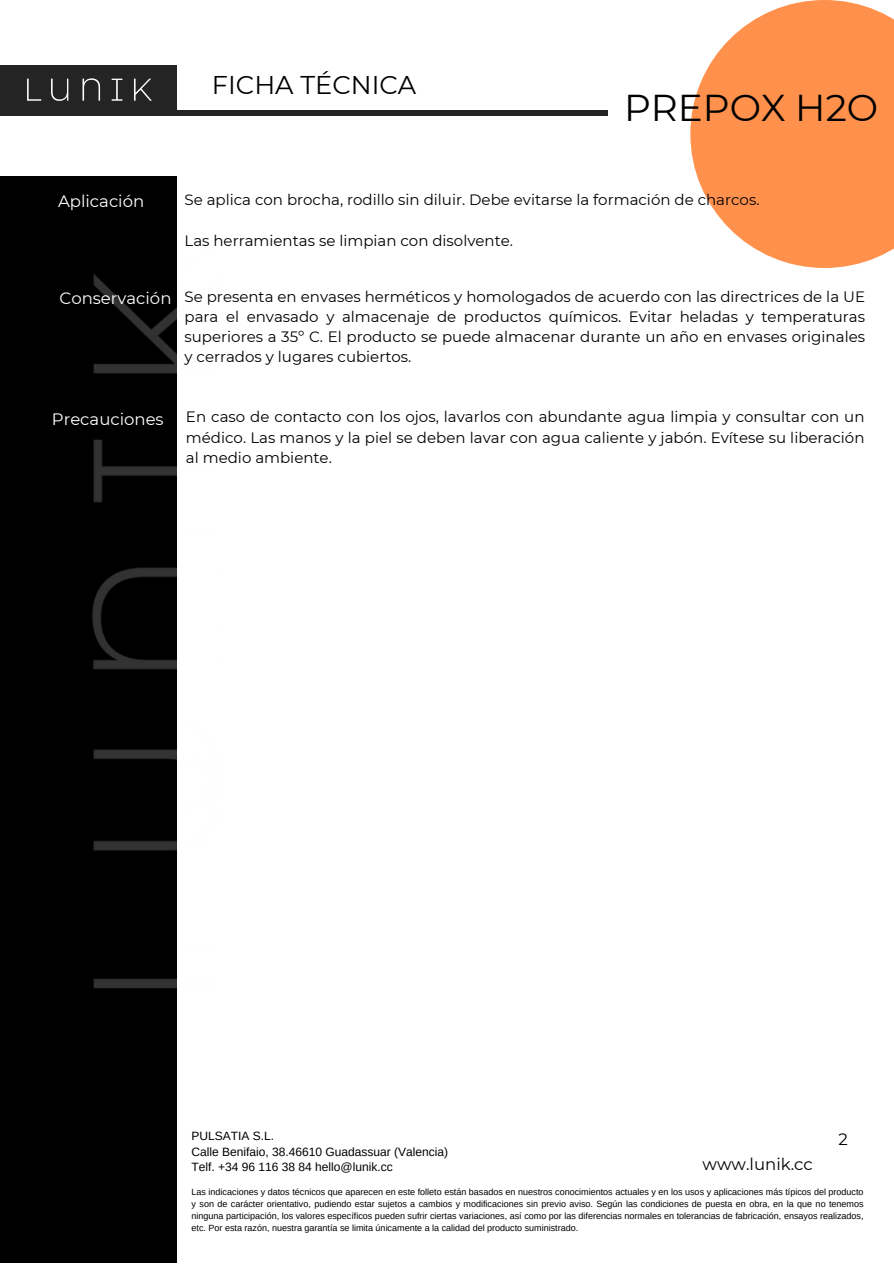
<style>
.page{position:relative;width:894px;height:1264px;background:#fff}
.page>*{position:absolute;margin:0;border:0;box-sizing:border-box;transform-origin:0 0}
.t1{font:37.35px "Montserrat";color:#000}
.t2{font:25.65px "Montserrat";color:#000}
.t3{font:16.5px "Montserrat";color:#fff}
.t4{font:16.5px "Montserrat";color:#000}
.t5{font:15px/20.2px "Montserrat";color:#000;text-align:justify}
.t6{font:12px/15.9px "Arimo";color:#000}
.t7{font:9px/12px "Arimo";color:#000;text-align:justify}
</style>
<div class="page">
<div style="left:0;top:110px;width:607px;height:5px;background:#242424"></div>
<svg style="left:690px;top:0;width:203px;height:268px;fill:#ff914d"></svg>
<div style="left:0;top:177px;width:177px;height:1086px;background:#000"></div>
<img style="left:92px;top:274px;width:85px;height:715px">
<div style="left:0;top:66px;width:177px;height:47px;background:#242424"></div>
<img style="left:10px;top:65px;width:159px;height:51px">
<h3 class="t2" style="left:212px;top:69px;width:206px">FICHA TÉCNICA</h3>
<h4 class="t1" style="left:624px;top:85px;width:255px">PREPOX H2O</h4>
<h4 class="t3" style="left:58px;top:191px;width:88px">Aplicación</h4>
<h5 class="t5" style="left:184px;top:190px;width:576px">Se aplica con brocha, rodillo sin diluir. Debe evitarse la formación de charcos.</h5>
<p class="t5" style="left:184px;top:230px;width:330px">Las herramientas se limpian con disolvente.</p>
<h4 class="t3" style="left:59px;top:288px;width:113px">Conservación</h4>
<p class="t5" style="left:184px;top:286px;width:682px">Se presenta en envases herméticos y homologados de acuerdo con las directrices de la UE para el envasado y almacenaje de productos químicos. Evitar heladas y temperaturas superiores a 35º C. El producto se puede almacenar durante un año en envases originales y cerrados y lugares cubiertos.</p>
<h4 class="t3" style="left:52px;top:408px;width:113px">Precauciones</h4>
<h4 class="t5" style="left:186px;top:407px;width:679px">En caso de contacto con los ojos, lavarlos con abundante agua limpia y consultar con un médico. Las manos y la piel se deben lavar con agua caliente y jabón. Evítese su liberación al medio ambiente.</h4>
<h2 class="t6" style="left:191px;top:1127px;width:258px">PULSATIA S.L.<br>Calle Benifaio, 38.46610 Guadassuar (Valencia)<br>Telf. +34 96 116 38 84 hello@lunik.cc</h2>
<h1 class="t7" style="left:191px;top:1185px;width:673px">Las indicaciones y datos técnicos que aparecen en este folleto están basados en nuestros conocimientos actuales y en los usos y aplicaciones más típicos del producto y son de carácter orientativo, pudiendo estar sujetos a cambios y modificaciones sin previo aviso. Según las condiciones de puesta en obra, en la que no tenemos ninguna participación, los valores específicos pueden sufrir ciertas variaciones, así como por las diferencias normales en tolerancias de fabricación, ensayos realizados, etc. Por esta razón, nuestra garantía se limita únicamente a la calidad del producto suministrado.</h1>
<h4 class="t4" style="left:838px;top:1128px;width:11px">2</h4>
<p class="t4" style="left:702px;top:1154px;width:112px">www.lunik.cc</p>
</div>
